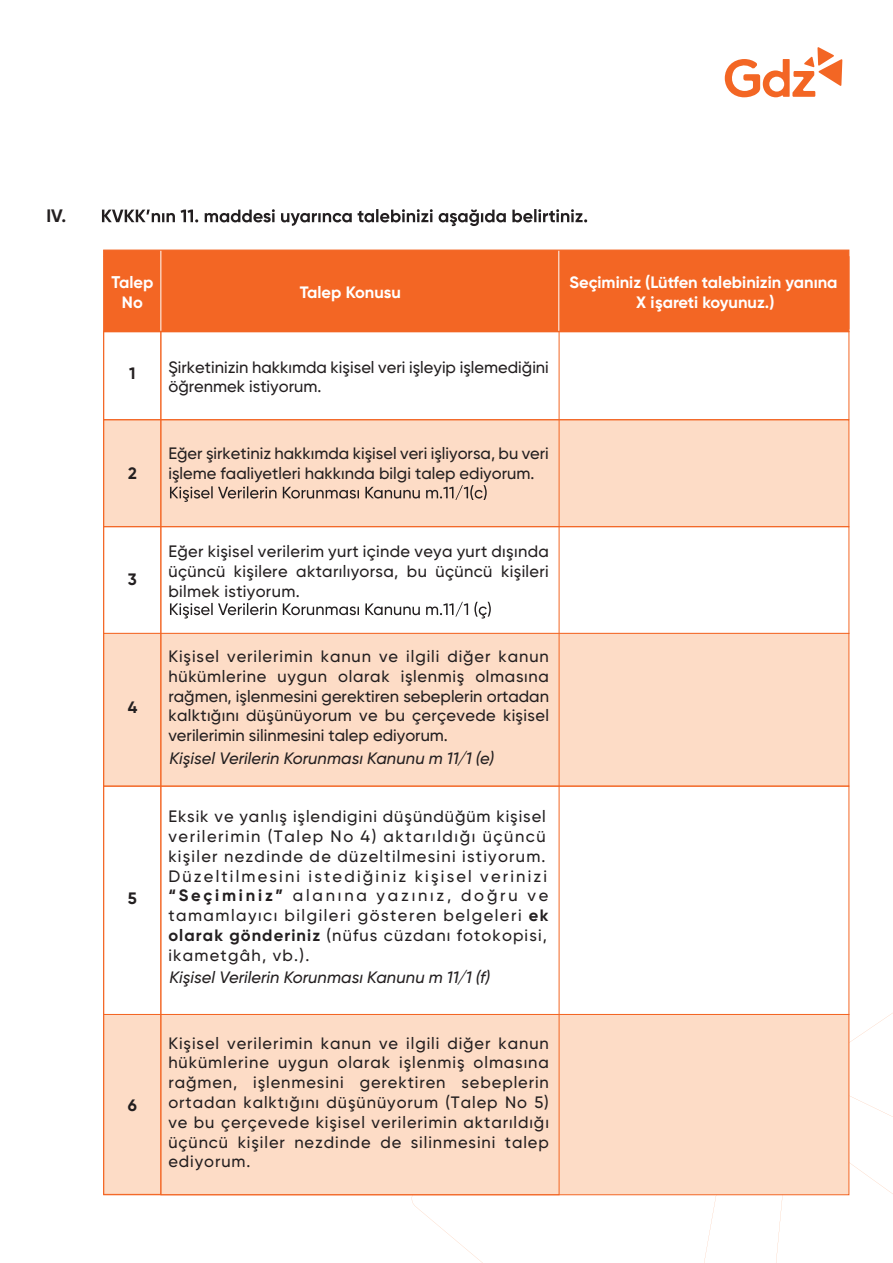
<style>
.page{position:relative;width:893px;height:1263px;background:#fff}
.page>*{position:absolute;margin:0;border:0;box-sizing:border-box;transform-origin:0 0}
.t1{font:700 18px "Gilroy";color:#231f20}
.t2{font:500 16.5px/19.8px "Gilroy";letter-spacing:.055em;color:#231f20;text-align:justify}
.t3{font:500 16.5px/19.8px "Gilroy";letter-spacing:.09em;color:#231f20}
.t4{font:500 16.5px/19.8px "Gilroy";color:#231f20}
.t5{font:italic 500 16.5px "Gilroy";letter-spacing:.005em;color:#231f20}
.t6{font:700 16.5px/19.8px "Gilroy";color:#fff;text-align:center}
.t7{font:700 16.5px "Gilroy";color:#231f20}
.s1{font-size:16.95px}
.s2{font-weight:700}
</style>
<div class="page">
<svg style="left:411px;top:996px;width:482px;height:267px"></svg>
<svg style="left:102px;top:209px;width:485px;height:17px"></svg>
<svg style="left:725px;top:47px;width:117px;height:51px"></svg>
<div style="left:104px;top:420px;width:745px;height:107px;background:#fddcc6"></div>
<div style="left:105px;top:252px;width:742px;height:78px;background:#f36624"></div>
<hr style="left:104px;top:256px;width:57px;height:1px;background:#f36624">
<hr style="left:161px;top:256px;width:361px;height:1px;background:#f36624">
<hr style="left:522px;top:256px;width:327px;height:1px;background:#f36624">
<hr style="left:160px;top:250px;width:1px;height:81px;background:#fff">
<hr style="left:558px;top:250px;width:1px;height:81px;background:#fff">
<svg style="left:170px;top:602px;width:321px;height:17px"></svg>
<div style="left:103px;top:250px;width:746px;height:82px;border:1px solid #f36624"></div>
<div style="left:103px;top:331px;width:746px;height:89px;border:1px solid #f36624"></div>
<div style="left:103px;top:419px;width:746px;height:108px;border:1px solid #f36624"></div>
<div style="left:103px;top:526px;width:746px;height:108px;border:1px solid #f36624"></div>
<div style="left:103px;top:633px;width:746px;height:154px;background:#fddcc6;border:1px solid #f36624"></div>
<div style="left:103px;top:1014px;width:746px;height:181px;background:#fddcc6;border:1px solid #f36624"></div>
<div style="left:103px;top:331px;width:58px;height:864px;border:1px solid #f36624"></div>
<svg style="left:170px;top:485px;width:317px;height:17px"></svg>
<p class="t1" style="left:46px;top:205px;width:21px">IV.</p>
<p class="t6" style="left:112px;top:272px;width:43px"><span class="s1">T</span>alep<br>No</p>
<p class="t6" style="left:300px;top:282px;width:103px">Talep Konusu</p>
<p class="t6" style="left:569px;top:272px;width:270px">Seçiminiz (Lütfen talebinizin yanına<br>X işareti koyunuz.)</p>
<p class="t7" style="left:129px;top:363px;width:8px">1</p>
<p class="t4" style="left:168px;top:357px;width:382px">Şirketinizin hakkımda kişisel veri işleyip işlemediğini öğrenmek istiyorum.</p>
<p class="t7" style="left:128px;top:463px;width:10px">2</p>
<p class="t7" style="left:128px;top:569px;width:10px">3</p>
<p class="t7" style="left:128px;top:697px;width:11px">4</p>
<p class="t7" style="left:128px;top:888px;width:11px">5</p>
<p class="t7" style="left:128px;top:1095px;width:11px">6</p>
<p class="t4" style="left:168px;top:443px;width:382px">Eğer şirketiniz hakkımda kişisel veri işliyorsa, bu veri işleme faaliyetleri hakkında bilgi talep ediyorum.</p>
<p class="t2" style="left:168px;top:541px;width:382px">Eğer kişisel verilerim yurt içinde veya yurt dışında üçüncü kişilere aktarılıyorsa, bu üçüncü kişileri bilmek istiyorum.</p>
<p class="t2" style="left:168px;top:646px;width:382px">Kişisel verilerimin kanun ve ilgili diğer kanun hükümlerine uygun olarak işlenmiş olmasına rağmen, işlenmesini gerektiren sebeplerin ortadan kalktığını düşünüyorum ve bu çerçevede kişisel verilerimin silinmesini talep ediyorum.</p>
<p class="t5" style="left:169px;top:748px;width:326px">Kişisel Verilerin Korunması Kanunu m 11/1 (e)</p>
<p class="t3" style="left:168px;top:806px;width:382px">Eksik ve yanlış işlendigini düşündüğüm kişisel verilerimin (Talep No 4) aktarıldığı üçüncü kişiler nezdinde de düzeltilmesini istiyorum.<br>Düzeltilmesini istediğiniz kişisel verinizi <span class="s2">“Seçiminiz”</span> alanına yazınız, doğru ve tamamlayıcı bilgileri gösteren belgeleri <span class="s2">ek olarak gönderiniz</span> (nüfus cüzdanı fotokopisi, ikametgâh, vb.).</p>
<p class="t5" style="left:169px;top:967px;width:322px">Kişisel Verilerin Korunması Kanunu m 11/1 (f)</p>
<p class="t2" style="left:168px;top:1033px;width:382px">Kişisel verilerimin kanun ve ilgili diğer kanun hükümlerine uygun olarak işlenmiş olmasına rağmen, işlenmesini gerektiren sebeplerin ortadan kalktığını düşünüyorum (Talep No 5) ve bu çerçevede kişisel verilerimin aktarıldığı üçüncü kişiler nezdinde de silinmesini talep ediyorum.</p>
</div>
